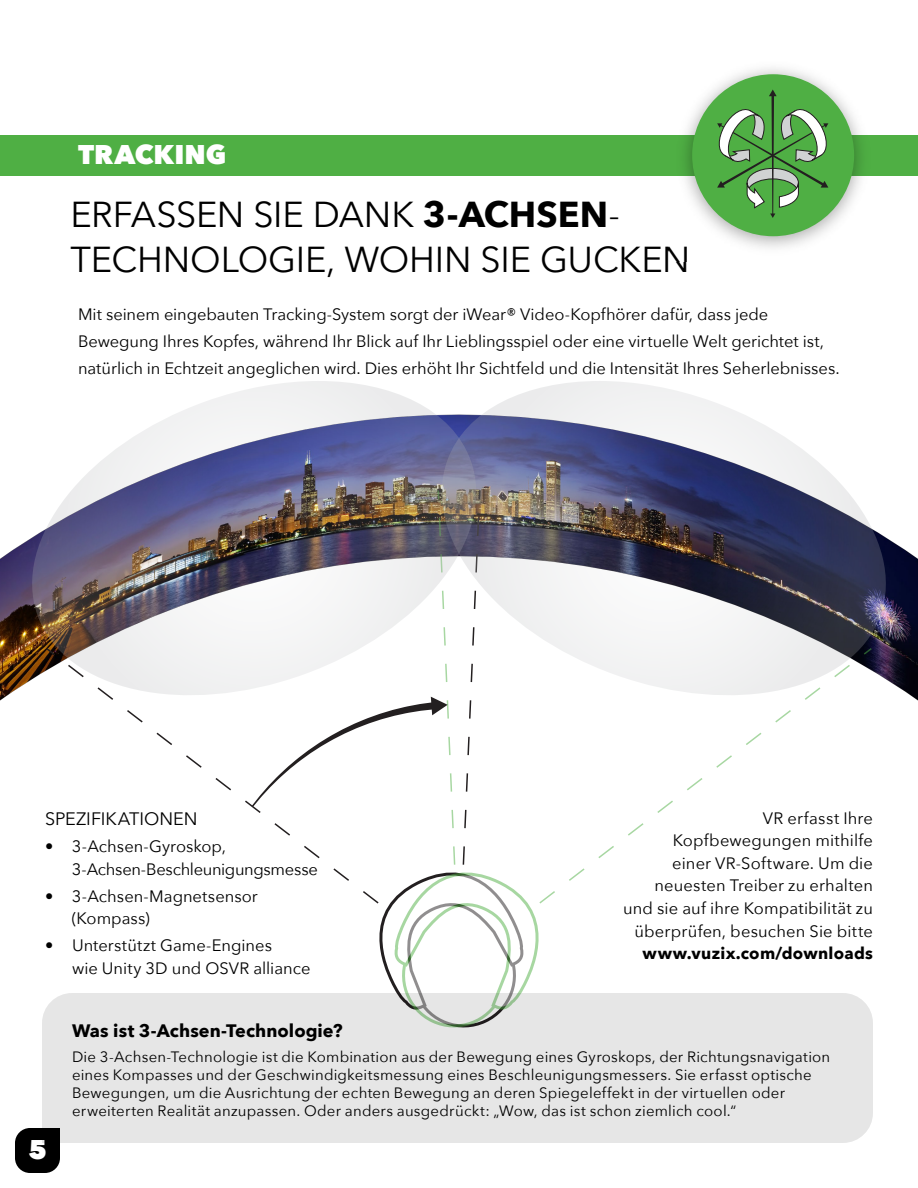
<style>
.page{position:relative;width:918px;height:1188px;background:#fff}
.page>*{position:absolute;margin:0;border:0;box-sizing:border-box;transform-origin:0 0}
.t1{font:36px/45px "Avenir Next";letter-spacing:-.005em;color:#000}
.t2{font:800 27px "Avenir Next";color:#fff}
.t3{font:700 18px "Avenir Next";letter-spacing:.005em;color:#000}
.t4{font:18px "Avenir Next";color:#000}
.t5{font:16.5px/22.5px "Avenir Next";color:#000}
.t6{font:700 16.5px "Avenir Next";letter-spacing:.02em;color:#000}
.t7{font:15px/18px "Avenir Next";letter-spacing:.015em;color:#000}
.s1{font-weight:700}
</style>
<div class="page">
<img style="left:0;top:551px;width:918px;height:150px">
<div style="left:0;top:135px;width:918px;height:41px;background:#4faf44"></div>
<svg style="left:15px;top:1128px;width:45px;height:45px;background:#151515"></svg>
<svg style="left:252px;top:718px;width:303px;height:275px"></svg>
<img style="left:685px;top:68px;width:177px;height:180px">
<div style="left:692px;top:74px;width:162px;height:162px;background:#4faf44;border-radius:50%"></div>
<svg style="left:717px;top:90px;width:111px;height:128px"></svg>
<img style="left:11px;top:381px;width:409px;height:337px">
<img style="left:420px;top:381px;width:487px;height:337px">
<div style="left:42px;top:993px;width:831px;height:150px;background:#e6e6e6"></div>
<h2 class="t2" style="left:78px;top:138px;width:150px">TRACKING</h2>
<h1 class="t1" style="left:70px;top:190px;width:621px">ERFASSEN SIE DANK <span class="s1">3-ACHSEN</span>-<br>TECHNOLOGIE, WOHIN SIE GUCKEN</h1>
<p class="t5" style="left:78px;top:300px;width:763px;line-height:27px">Mit seinem eingebauten Tracking-System sorgt der iWear® Video-Kopfhörer dafür, dass jede<br>Bewegung Ihres Kopfes, während Ihr Blick auf Ihr Lieblingsspiel oder eine virtuelle Welt gerichtet ist, natürlich in Echtzeit angeglichen wird. Dies erhöht Ihr Sichtfeld und die Intensität Ihres Seherlebnisses.</p>
<p class="t4" style="left:45px;top:804px;width:154px">SPEZIFIKATIONEN</p>
<p class="t5" style="left:72px;top:834px;width:247px;text-indent:-27px">• 3-Achsen-Gyroskop,<br>3-Achsen-Beschleunigungsmesse</p>
<p class="t5" style="left:72px;top:884px;width:187px;text-indent:-27px">• 3-Achsen-Magnetsensor (Kompass)</p>
<p class="t5" style="left:72px;top:933px;width:240px;text-indent:-27px">• Unterstützt Game-Engines<br>wie Unity 3D und OSVR alliance</p>
<p class="t5" style="left:623px;top:806px;width:251px;text-align:right">VR erfasst Ihre<br>Kopfbewegungen mithilfe<br>einer VR-Software. Um die neuesten Treiber zu erhalten und sie auf ihre Kompatibilität zu überprüfen, besuchen Sie bitte</p>
<p class="t6" style="left:642px;top:939px;width:232px">www.vuzix.com/downloads</p>
<h2 class="t2" style="left:28px;top:1133px;width:20px">5</h2>
<p class="t3" style="left:72px;top:1015px;width:272px">Was ist 3-Achsen-Technologie?</p>
<p class="t7" style="left:72px;top:1047px;width:760px">Die 3-Achsen-Technologie ist die Kombination aus der Bewegung eines Gyroskops, der Richtungsnavigation eines Kompasses und der Geschwindigkeitsmessung eines Beschleunigungsmessers. Sie erfasst optische Bewegungen, um die Ausrichtung der echten Bewegung an deren Spiegeleffekt in der virtuellen oder erweiterten Realität anzupassen. Oder anders ausgedrückt: „Wow, das ist schon ziemlich cool.“</p>
</div>
